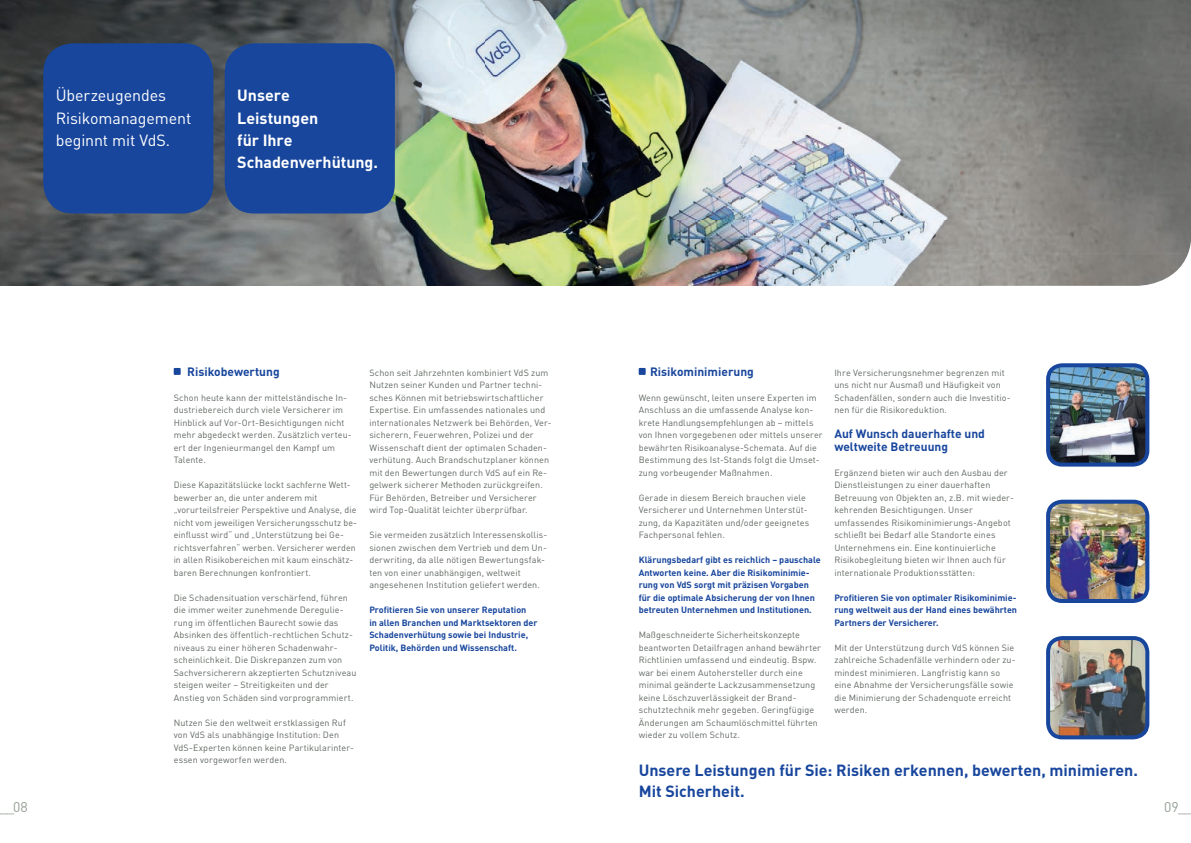
<style>
.page{position:relative;width:1191px;height:843px;background:#fff}
.page>*{position:absolute;margin:0;border:0;box-sizing:border-box;transform-origin:0 0}
.t1{font:700 16px/21px "DIN Pro";color:#18469d}
.t2{font:16px/22px "DIN Pro";letter-spacing:-.005em;color:#fff}
.t3{font:700 16px/22px "DIN Pro";letter-spacing:-.005em;color:#fff}
.t4{font:14px "DIN Pro";color:#96a196}
.t5{font:700 12px/12.5px "DIN Pro";color:#18469d}
.t6{font:9px/12.5px "DIN Pro";letter-spacing:.01em;color:#606861}
.t7{font:700 9px/12.5px "DIN Pro";color:#18469d}
</style>
<div class="page">
<img style="left:0;top:0;width:980px;height:286px">
<img style="left:980px;top:0;width:211px;height:253px">
<img style="left:980px;top:253px;width:208px;height:33px">
<div style="left:43px;top:43px;width:170px;height:170px;background:#18469d;border-radius:30px"></div>
<div style="left:225px;top:43px;width:170px;height:170px;background:#18469d;border-radius:30px"></div>
<div style="left:174px;top:368px;width:7px;height:7px;background:#18469d"></div>
<div style="left:639px;top:368px;width:7px;height:7px;background:#18469d"></div>
<img style="left:1046px;top:499px;width:103px;height:104px">
<img style="left:1046px;top:636px;width:103px;height:103px">
<img style="left:1046px;top:363px;width:103px;height:103px">
<h1 class="t2" style="left:56px;top:83px;width:137px">Überzeugendes<br>Risikomanagement beginnt mit VdS.</h1>
<h1 class="t3" style="left:237px;top:84px;width:142px">Unsere<br>Leistungen<br>für Ihre<br>Schadenverhütung.</h1>
<h3 class="t5" style="left:187px;top:364px;width:94px">Risikobewertung</h3>
<p class="t6" style="left:174px;top:390px;width:180px">Schon heute kann der mittelständische In&shy;dustriebereich durch viele Versicherer im Hinblick auf Vor-Ort-Besichtigungen nicht mehr abgedeckt werden. Zusätzlich verteu&shy;ert der Ingenieurmangel den Kampf um Talente.</p>
<p class="t6" style="left:174px;top:477px;width:185px">Diese Kapazitätslücke lockt sachferne Wett&shy;bewerber an, die unter anderem mit „vorurteils freier Perspektive und Analyse, die nicht vom jeweiligen Versicherungsschutz be&shy;einflusst wird“ und „Unterstützung bei Ge&shy;richtsverfahren“ werben. Versicherer werden in allen Risikobereichen mit kaum einschätz&shy;baren Berechnungen konfrontiert.</p>
<p class="t6" style="left:174px;top:590px;width:184px">Die Schadensituation verschärfend, führen die immer weiter zunehmende Deregulie&shy;rung im öffentlichen Baurecht sowie das Absinken des öffentlich-rechtlichen Schutz&shy;niveaus zu einer höheren Schadenwahr - scheinlichkeit. Die Diskrepanzen zum von Sachversicherern akzeptierten Schutzniveau steigen weiter – Streitigkeiten und der Anstieg von Schäden sind vorprogrammiert.</p>
<p class="t6" style="left:174px;top:715px;width:182px">Nutzen Sie den weltweit erstklassigen Ruf von VdS als unabhängige Institution: Den VdS-Experten können keine Partikularinter&shy;essen vorgeworfen werden.</p>
<p class="t6" style="left:369px;top:365px;width:184px">Schon seit Jahrzehnten kombiniert VdS zum Nutzen seiner Kunden und Partner techni&shy;sches Können mit betriebswirtschaftlicher Expertise. Ein umfassendes nationales und internationales Netzwerk bei Behörden, Ver&shy;sicherern, Feuerwehren, Polizei und der Wissenschaft dient der optimalen Schaden&shy;verhütung. Auch Brandschutzplaner können mit den Bewertungen durch VdS auf ein Re&shy;gelwerk sicherer Methoden zurückgreifen.<br>Für Behörden, Betreiber und Versicherer wird Top-Qualität leichter überprüfbar.</p>
<p class="t6" style="left:369px;top:527px;width:179px">Sie vermeiden zusätzlich Interessenskollis&shy;sionen zwischen dem Vertrieb und dem Un&shy;derwriting, da alle nötigen Bewertungsfak&shy;ten von einer unabhängigen, weltweit angesehenen Institution geliefert werden.</p>
<p class="t7" style="left:369px;top:603px;width:170px">Profitieren Sie von unserer Reputation<br>in allen Branchen und Marktsektoren der Schadenverhütung sowie bei Industrie, Politik, Behörden und Wissenschaft.</p>
<h3 class="t5" style="left:650px;top:364px;width:105px">Risikominimierung</h3>
<p class="t6" style="left:639px;top:390px;width:185px">Wenn gewünscht, leiten unsere Experten im Anschluss an die umfassende Analyse kon&shy;krete Handlungs empfehlungen ab – mittels von Ihnen vorgegebenen oder mittels unserer bewährten Risikoanalyse-Schemata. Auf die Bestimmung des Ist-Stands folgt die Umset&shy;zung vorbeugender Maßnahmen.</p>
<p class="t6" style="left:639px;top:490px;width:172px">Gerade in diesem Bereich brauchen viele Versicherer und Unternehmen Unterstüt&shy;zung, da Kapazitäten und/oder geeignetes Fachpersonal fehlen.</p>
<p class="t7" style="left:639px;top:553px;width:183px">Klärungsbedarf gibt es reichlich – pauschale Antworten keine. Aber die Risikominimie&shy;rung von VdS sorgt mit präzisen Vorgaben für die optimale Absicherung der von Ihnen betreuten Unternehmen und Institutionen.</p>
<p class="t6" style="left:639px;top:627px;width:184px">Maßgeschneiderte Sicherheitskonzepte beantworten Detailfragen anhand bewährter Richtlinien umfassend und eindeutig. Bspw. war bei einem Autohersteller durch eine minimal geänderte Lackzusammensetzung keine Löschzuverlässigkeit der Brand&shy;schutztechnik mehr gegeben. Geringfügige Änderungen am Schaumlöschmittel führten wieder zu vollem Schutz.</p>
<p class="t6" style="left:834px;top:365px;width:178px">Ihre Versicherungsnehmer begrenzen mit uns nicht nur Ausmaß und Häufigkeit von Schadenfällen, sondern auch die Investitio&shy;nen für die Risikoreduktion.</p>
<h3 class="t5" style="left:834px;top:427px;width:152px">Auf Wunsch dauerhafte und weltweite Betreuung</h3>
<p class="t6" style="left:834px;top:465px;width:181px">Ergänzend bieten wir auch den Ausbau der Dienstleistungen zu einer dauerhaften Betreuung von Objekten an, z.B. mit wieder&shy;kehrenden Besichtigungen. Unser<br>um fassendes Risikominimierungs-Angebot schließt bei Bedarf alle Standorte eines Unternehmens ein. Eine kontinuierliche Risikobegleitung bieten wir Ihnen auch für internationale Produktionsstätten:</p>
<p class="t7" style="left:834px;top:590px;width:184px;text-align:justify">Profitieren Sie von optimaler Risikominimie&shy;rung weltweit aus der Hand eines bewährten Partners der Versicherer.</p>
<p class="t6" style="left:834px;top:640px;width:183px">Mit der Unterstützung durch VdS können Sie zahlreiche Schadenfälle verhindern oder zu&shy;mindest minimieren. Langfristig kann so eine Abnahme der Versicherungsfälle sowie die Minimierung der Schadenquote erreicht werden.</p>
<h1 class="t1" style="left:639px;top:758px;width:501px">Unsere Leistungen für Sie: Risiken erkennen, bewerten, minimieren.<br>Mit Sicherheit.</h1>
<h2 class="t4" style="left:-1px;top:795px;width:30px">__08</h2>
<h2 class="t4" style="left:1164px;top:795px;width:30px">09__</h2>
</div>
